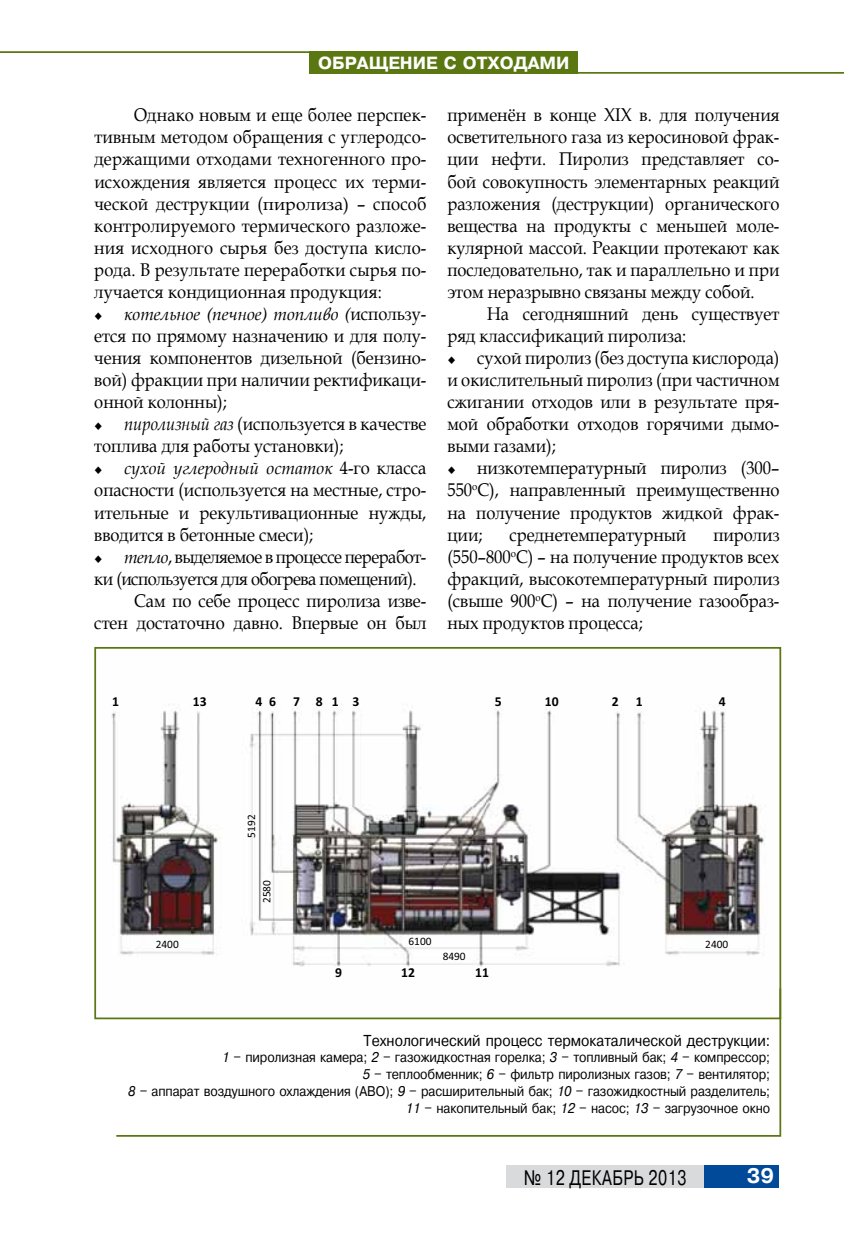
<style>
.page{position:relative;width:844px;height:1241px;background:#fff}
.page>*{position:absolute;margin:0;border:0;box-sizing:border-box;transform-origin:0 0}
.t1{font:21px "Pragmatica C";letter-spacing:.03em;color:#000;scale:.75 1}
.t2{font:21px "Pragmatica Bold Cyrillic";color:#fff}
.t3{font:18.38px/22.1px "Book Antiqua";color:#000;text-align:justify;scale:.9 1}
.t4{font:18.38px "Book Antiqua";letter-spacing:-.03em;color:#000;scale:.9 1}
.t5{font:italic 17.5px "Book Antiqua";color:#000}
.t6{font:17.5px "Pragmatica Bold Cyrillic";color:#fff}
.t7{font:15.75px "Pragmatica Cyrillic";color:#000;scale:.9 1}
.t8{font:14px/16.8px "Pragmatica Cyrillic";letter-spacing:-.01em;color:#000;text-align:right;scale:.9 1}
.t9{font:700 13.65px "Calibri";color:#000}
.t10{font:11.38px "Calibri";color:#000}
.s1{font-size:17.5px}
.s2{font-style:normal;font-size:18.38px}
.s3{font-style:italic}
.s4{font-style:italic;font-size:17.5px}
.s5{font-family:"Pragmatica Italic Cyrillic"}
</style>
<div class="page">
<div style="left:506px;top:1165px;width:198px;height:22px;background:#d9dadb"></div>
<div style="left:704px;top:1165px;width:75px;height:22px;background:#004a99"></div>
<div style="left:310px;top:51px;width:268px;height:22px;background:#5b7712"></div>
<hr style="left:310px;top:72px;width:533px;height:2px;background:#5b7712">
<hr style="left:0;top:51px;width:517px;height:2px;background:#5b7712">
<img style="left:111px;top:704px;width:655px;height:263px">
<svg style="left:114px;top:986px;width:667px;height:151px"></svg>
<p class="t6" style="left:318px;top:53px;width:253px">обращение с отходами</p>
<p class="t3" style="left:94px;top:104px;width:370px;text-indent:40px">Однако новым и еще более перспек&shy;тивным методом обращения с углеродсо&shy;держащими отходами техногенного про&shy;исхождения является процесс их терми&shy;ческой деструкции (<span class="s1">пиролиза)</span> – способ контролируемого термического разложе&shy;ния исходного сырья без доступа кисло&shy;рода. В результате переработки сырья по&shy;лучается кондиционная продукция:</p>
<p class="t5" style="left:94px;top:301px;width:333px">○ котельное (печное) топливо (<span class="s2">использу-</span></p>
<p class="t3" style="left:94px;top:324px;width:370px">ется по прямому назначению и для полу&shy;чения компонентов дизельной (бензино&shy;вой) фракции при наличии ректификаци&shy;онной колонны);</p>
<p class="t3" style="left:94px;top:412px;width:370px">○ <span class="s3">пиролизный газ</span> (используется в качестве топлива для работы установки);</p>
<p class="t5" style="left:94px;top:456px;width:333px">○ сухой углеродный остаток <span class="s2">4-го класса</span></p>
<p class="t3" style="left:94px;top:478px;width:370px">опасности (используется на местные, стро&shy;ительные и рекультивационные нужды, вводится в бетонные смеси);</p>
<p class="t4" style="left:94px;top:543px;width:370px">○ <span class="s4">тепло</span>, выделяемое в процессе переработ-</p>
<p class="t4" style="left:94px;top:565px;width:359px">ки (используется для обогрева помещений).</p>
<p class="t3" style="left:134px;top:589px;width:326px">Сам по себе процесс пиролиза изве-</p>
<p class="t3" style="left:94px;top:611px;width:370px">стен достаточно давно. Впервые он был</p>
<p class="t3" style="left:447px;top:104px;width:370px">применён в конце XIX в. для получения осветительного газа из керосиновой фрак&shy;ции нефти. Пиролиз представляет со&shy;бой совокупность элементарных реакций разложения (деструкции) органического вещества на продукты с меньшей моле&shy;кулярной массой. Реакции протекают как последовательно, так и параллельно и при этом неразрывно связаны между собой.</p>
<p class="t3" style="left:447px;top:302px;width:370px;text-indent:40px">На сегодняшний день существует ряд классификаций пиролиза:</p>
<p class="t3" style="left:447px;top:346px;width:370px">○ сухой пиролиз (без доступа кислорода) и окислительный пиролиз (при частичном сжигании отходов или в результате пря&shy;мой обработки отходов горячими дымо&shy;выми газами);</p>
<p class="t3" style="left:447px;top:456px;width:370px">○ низкотемпературный пиролиз (300– 550<sup>о</sup>С), направленный преимущественно на получение продуктов жидкой фрак&shy;ции;</p>
<p class="t3" style="left:509px;top:523px;width:198px">среднетемпературный</p>
<p class="t3" style="left:447px;top:523px;width:370px;text-indent:266px">пиролиз (550–800<sup>о</sup>С) – на получение продуктов всех фракций, высокотемпературный пиролиз (свыше 900<sup>о</sup>С) – на получение газообраз&shy;ных продуктов процесса;</p>
<p class="t9" style="left:112px;top:692px;width:8px">1</p>
<p class="t9" style="left:193px;top:692px;width:15px">13</p>
<p class="t9" style="left:255px;top:692px;width:105px">46 7 813</p>
<p class="t9" style="left:494px;top:692px;width:8px">5</p>
<p class="t9" style="left:544px;top:692px;width:15px">10</p>
<p class="t9" style="left:611px;top:692px;width:32px">2 1</p>
<p class="t9" style="left:718px;top:692px;width:8px">4</p>
<p class="t10" style="left:244px;top:837px;width:25px;rotate:-90deg">5192</p>
<p class="t10" style="left:259px;top:903px;width:25px;rotate:-90deg">2580</p>
<p class="t10" style="left:408px;top:934px;width:25px">6100</p>
<p class="t10" style="left:156px;top:937px;width:25px">2400</p>
<p class="t10" style="left:705px;top:937px;width:25px">2400</p>
<p class="t9" style="left:335px;top:963px;width:8px">9</p>
<p class="t10" style="left:442px;top:949px;width:25px">8490</p>
<p class="t9" style="left:401px;top:963px;width:15px">12</p>
<p class="t9" style="left:475px;top:963px;width:15px">11</p>
<p class="t7" style="left:363px;top:1031px;width:453px">Технологический процесс термокаталической деструкции:</p>
<p class="t8" style="left:128px;top:1049px;width:714px"><span class="s5">1</span> – пиролизная камера; <span class="s5">2</span> – газожидкостная горелка; <span class="s5">3</span> – топливный бак; <span class="s5">4</span> – компрессор;<br><span class="s5">5</span> – теплообменник; <span class="s5">6</span> – фильтр пиролизных газов; <span class="s5">7</span> – вентилятор;<br><span class="s5">8</span> – аппарат воздушного охлаждения (АВО); <span class="s5">9</span> – расширительный бак; <span class="s5">10</span> – газожидкостный разделитель; <span class="s5">11</span> – накопительный бак; <span class="s5">12</span> – насос; <span class="s5">13</span> – загрузочное окно</p>
<p class="t1" style="left:523px;top:1165px;width:76px">№ 12 декабр</p>
<p class="t1" style="left:633px;top:1165px;width:72px">ь 2013</p>
<p class="t2" style="left:746px;top:1164px;width:29px">39</p>
</div>
